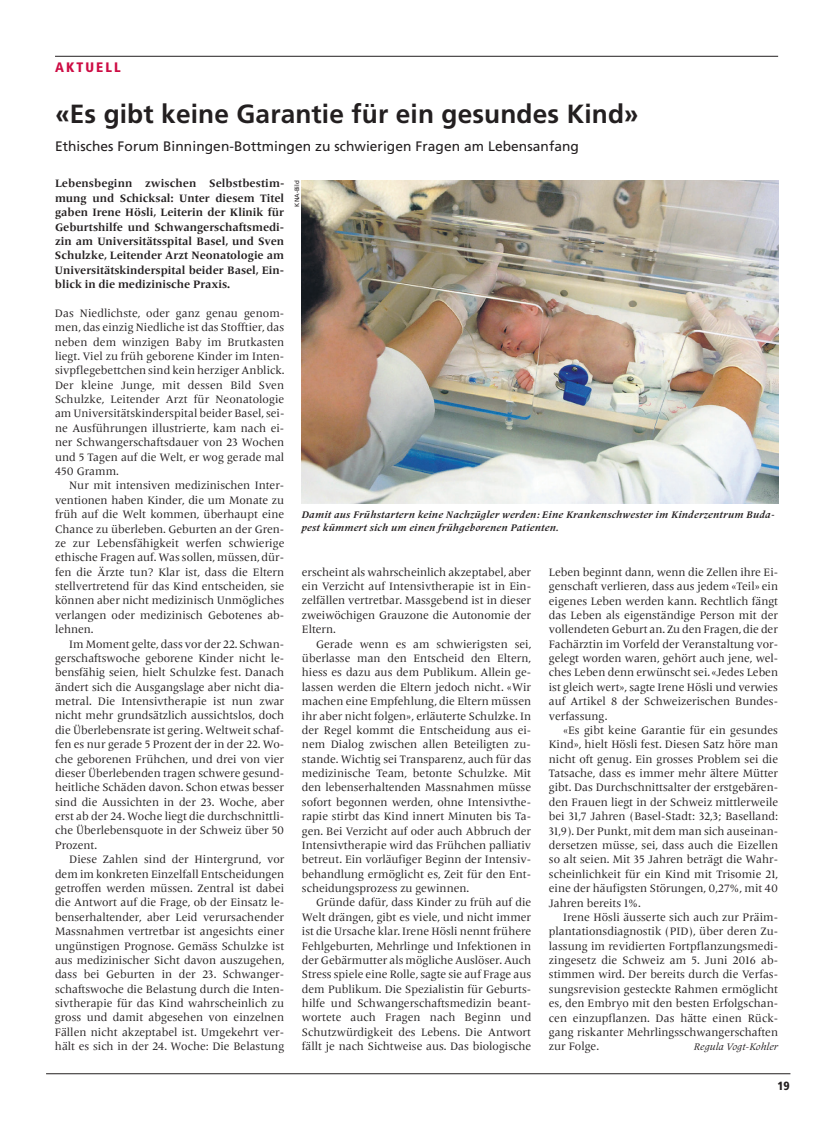
<style>
.page{position:relative;width:833px;height:1134px;background:#fff}
.page>*{position:absolute;margin:0;border:0;box-sizing:border-box;transform-origin:0 0}
.t1{font:700 26.25px "Frutiger";letter-spacing:.005em;color:#231f20}
.t2{font:13.75px "Frutiger";letter-spacing:.005em;color:#231f20}
.t3{font:900 condensed 13.75px "Frutiger";letter-spacing:.15em;color:#cd0c44}
.t4{font:900 condensed 11.88px "Frutiger";color:#231f20}
.t5{font:11.25px/14.4px "Frutiger Serif LT Pro";color:#231f20;text-align:justify}
.t6{font:700 11.25px/14.4px "Frutiger Serif LT Pro";color:#231f20;text-align:justify}
.t7{font:italic 700 10px/12.5px "Frutiger Serif LT Pro";letter-spacing:.025em;color:#231f20}
.t8{font:italic 10px "Frutiger Serif LT Pro";color:#231f20}
.t9{font:6.25px "Frutiger";color:#231f20}
</style>
<div class="page">
<hr style="left:46px;top:1073px;width:744px;height:1px;background:#231f20">
<hr style="left:55px;top:56px;width:723px;height:1px;background:#231f20">
<img style="left:302px;top:180px;width:476px;height:323px">
<p class="t3" style="left:55px;top:59px;width:67px">AKTUELL</p>
<h1 class="t1" style="left:55px;top:98px;width:585px">«Es gibt keine Garantie für ein gesundes Kind»</h1>
<p class="t2" style="left:55px;top:139px;width:525px">Ethisches Forum Binningen-Bottmingen zu schwierigen Fragen am Lebensanfang</p>
<p class="t6" style="left:55px;top:177px;width:231px">Lebensbeginn zwischen Selbstbestim&shy;mung und Schicksal: Unter diesem Titel gaben Irene Hösli, Leiterin der Klinik für Geburtshilfe und Schwangerschaftsmedi&shy;zin am Universitätsspital Basel, und Sven Schulzke, Leitender Arzt Neonatologie am Universitätskinderspital beider Basel, Ein&shy;blick in die medizinische Praxis.</p>
<p class="t5" style="left:55px;top:306px;width:231px">Das Niedlichste, oder ganz genau genom&shy;men, das einzig Niedliche ist das Stofftier, das neben dem winzigen Baby im Brutkasten liegt. Viel zu früh geborene Kinder im Inten&shy;sivpflegebettchen sind kein herziger Anblick.<br>Der kleine Junge, mit dessen Bild Sven Schulzke, Leitender Arzt für Neonatologie am Universitätskinderspital beider Basel, sei&shy;ne Ausführungen illustrierte, kam nach ei&shy;ner Schwangerschaftsdauer von 23 Wochen und 5 Tagen auf die Welt, er wog gerade mal 450 Gramm.</p>
<p class="t5" style="left:55px;top:478px;width:231px;text-indent:14px">Nur mit intensiven medizinischen Inter&shy;ventionen haben Kinder, die um Monate zu früh auf die Welt kommen, überhaupt eine Chance zu überleben. Geburten an der Gren&shy;ze zur Lebensfähigkeit werfen schwierige ethische Fragen auf. Was sollen, müssen, dür&shy;fen die Ärzte tun? Klar ist, dass die Eltern stellvertretend für das Kind entscheiden, sie können aber nicht medizinisch Unmögliches verlangen oder medizinisch Gebotenes ab&shy;lehnen.</p>
<p class="t5" style="left:55px;top:637px;width:231px;text-indent:14px">Im Moment gelte, dass vor der 22. Schwan&shy;gerschaftswoche geborene Kinder nicht le&shy;bensfähig seien, hielt Schulzke fest. Danach ändert sich die Ausgangslage aber nicht dia&shy;metral. Die Intensivtherapie ist nun zwar nicht mehr grundsätzlich aussichtslos, doch die Überlebensrate ist gering. Weltweit schaf&shy;fen es nur gerade 5 Prozent der in der 22. Wo&shy;che geborenen Frühchen, und drei von vier dieser Überlebenden tragen schwere gesund&shy;heitliche Schäden davon. Schon etwas besser sind die Aussichten in der 23. Woche, aber erst ab der 24. Woche liegt die durchschnittli&shy;che Überlebensquote in der Schweiz über 50<br>Prozent.</p>
<p class="t5" style="left:55px;top:852px;width:231px;text-indent:14px">Diese Zahlen sind der Hintergrund, vor dem im konkreten Einzelfall Entscheidungen getroffen werden müssen. Zentral ist dabei die Antwort auf die Frage, ob der Einsatz le&shy;benserhaltender, aber Leid verursachender Massnahmen vertretbar ist angesichts einer ungünstigen Prognose. Gemäss Schulzke ist aus medizinischer Sicht davon auszugehen, dass bei Geburten in der 23. Schwanger&shy;schaftswoche die Belastung durch die Inten&shy;sivtherapie für das Kind wahrscheinlich zu gross und damit abgesehen von einzelnen Fällen nicht akzeptabel ist. Umgekehrt ver&shy;hält es sich in der 24. Woche: Die Belastung</p>
<p class="t9" style="left:293px;top:207px;width:28px;rotate:-90deg">KNA-Bild</p>
<p class="t7" style="left:301px;top:509px;width:474px">Damit aus Frühstartern keine Nachzügler werden: Eine Krankenschwester im Kinderzentrum Buda&shy;pest kümmert sich um einen frühgeborenen Patienten.</p>
<p class="t5" style="left:302px;top:565px;width:231px">erscheint als wahrscheinlich akzeptabel, aber ein Verzicht auf Intensivtherapie ist in Ein&shy;zelfällen vertretbar. Massgebend ist in dieser zweiwöchigen Grauzone die Autonomie der Eltern.</p>
<p class="t5" style="left:302px;top:637px;width:231px;text-indent:14px">Gerade wenn es am schwierigsten sei, überlasse man den Entscheid den Eltern, hiess es dazu aus dem Publikum. Allein ge&shy;lassen werden die Eltern jedoch nicht. «Wir machen eine Empfehlung, die Eltern müssen ihr aber nicht folgen», erläuterte Schulzke. In der Regel kommt die Entscheidung aus ei&shy;nem Dialog zwischen allen Beteiligten zu&shy;stande. Wichtig sei Transparenz, auch für das medizinische Team, betonte Schulzke. Mit den lebenserhaltenden Massnahmen müsse sofort begonnen werden, ohne Intensivthe&shy;rapie stirbt das Kind innert Minuten bis Ta&shy;gen. Bei Verzicht auf oder auch Abbruch der Intensivtherapie wird das Frühchen palliativ betreut. Ein vorläufiger Beginn der Intensiv&shy;behandlung ermöglicht es, Zeit für den Ent&shy;scheidungsprozess zu gewinnen.</p>
<p class="t5" style="left:302px;top:896px;width:231px;text-indent:14px">Gründe dafür, dass Kinder zu früh auf die Welt drängen, gibt es viele, und nicht immer ist die Ursache klar. Irene Hösli nennt frühere Fehlgeburten, Mehrlinge und Infektionen in der Gebärmutter als mögliche Auslöser. Auch Stress spiele eine Rolle, sagte sie auf Frage aus dem Publikum. Die Spezialistin für Geburts&shy;hilfe und Schwangerschaftsmedizin beant&shy;wortete auch Fragen nach Beginn und Schutzwürdigkeit des Lebens. Die Antwort fällt je nach Sichtweise aus. Das biologische</p>
<p class="t5" style="left:549px;top:565px;width:231px">Leben beginnt dann, wenn die Zellen ihre Ei&shy;genschaft verlieren, dass aus jedem «Teil» ein eigenes Leben werden kann. Rechtlich fängt das Leben als eigenständige Person mit der vollendeten Geburt an. Zu den Fragen, die der Fachärztin im Vorfeld der Veranstaltung vor&shy;gelegt worden waren, gehört auch jene, wel&shy;ches Leben denn erwünscht sei. «Jedes Leben ist gleich wert», sagte Irene Hösli und verwies auf Artikel 8 der Schweizerischen Bundes&shy;verfassung.</p>
<p class="t5" style="left:549px;top:723px;width:231px;text-indent:14px">«Es gibt keine Garantie für ein gesundes Kind», hielt Hösli fest. Diesen Satz höre man nicht oft genug. Ein grosses Problem sei die Tatsache, dass es immer mehr ältere Mütter gibt. Das Durchschnittsalter der erstgebären&shy;den Frauen liegt in der Schweiz mittlerweile bei 31,7 Jahren (Basel-Stadt: 32,3; Baselland:<br>31,9). Der Punkt, mit dem man sich auseinan&shy;dersetzen müsse, sei, dass auch die Eizellen so alt seien. Mit 35 Jahren beträgt die Wahr&shy;scheinlichkeit für ein Kind mit Trisomie 21, eine der häufigsten Störungen, 0,27%, mit 40<br>Jahren bereits 1%.</p>
<p class="t5" style="left:549px;top:910px;width:231px;text-indent:14px">Irene Hösli äusserte sich auch zur Präim&shy;plantationsdiagnostik (PID), über deren Zu&shy;lassung im revidierten Fortpflanzungsmedi&shy;zingesetz die Schweiz am 5. Juni 2016 ab&shy;stimmen wird. Der bereits durch die Verfas&shy;sungsrevision gesteckte Rahmen ermöglicht es, den Embryo mit den besten Erfolgschan&shy;cen einzupflanzen. Das hätte einen Rück&shy;gang riskanter Mehrlingsschwangerschaften zur Folge.</p>
<p class="t8" style="left:694px;top:1041px;width:86px">Regula Vogt-Kohler</p>
<p class="t4" style="left:777px;top:1078px;width:14px">19</p>
</div>
